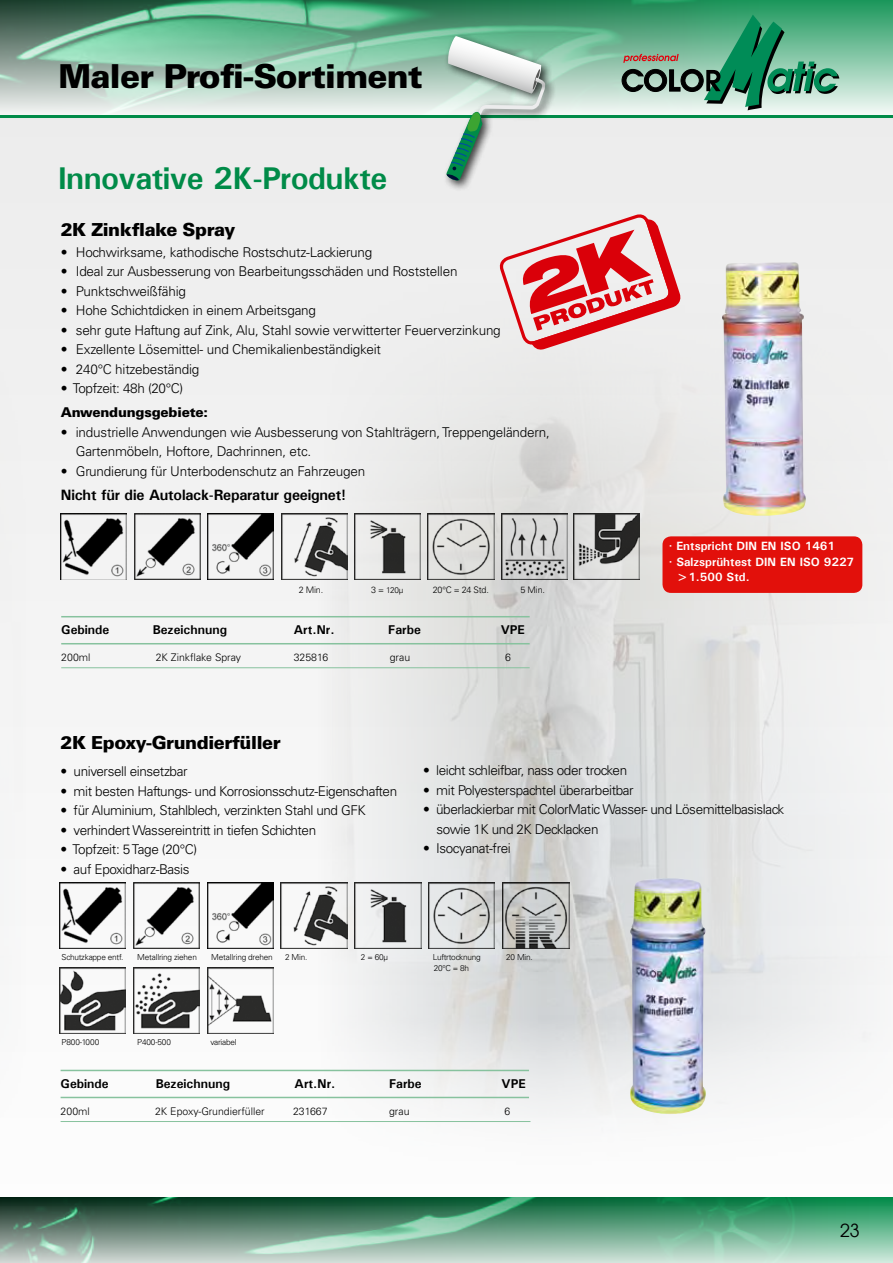
<style>
.page{position:relative;width:893px;height:1263px;background:#fff}
.page>*{position:absolute;margin:0;border:0;box-sizing:border-box;transform-origin:0 0}
.t1{font:900 33px "Univers LT";letter-spacing:-.025em;color:#000}
.t2{font:700 31.5px "Univers";letter-spacing:-.02em;color:#008b48}
.t3{font:900 18px "Univers LT";letter-spacing:-.025em;color:#000}
.t4{font:18px "Avant Gar Got Itc LTU";color:#000}
.t5{font:700 15px "Univers";letter-spacing:-.015em;color:#000}
.t6{font:300 13.5px/19.5px "Univers LT";letter-spacing:-.025em;color:#000}
.t7{font:900 13.5px "Univers LT";letter-spacing:-.015em;color:#000}
.t8{font:700 12.75px "Univers";color:#000}
.t9{font:700 12px/16.5px "Univers";color:#fff}
.t10{font:300 10.5px "Univers LT";color:#000}
.t11{font:300 9px "Univers LT";letter-spacing:-.025em;color:#000}
.t12{font:300 8.25px "Univers LT";letter-spacing:-.025em;color:#000}
.s1{font-size:9px}
</style>
<div class="page">
<div style="left:0;top:0;width:893px;height:1198px;background:#f0f0f0"></div>
<div style="left:0;top:0;width:893px;height:120px;background:linear-gradient(to bottom,#1b975b,#fafcfb)"></div>
<img style="left:0;top:0;width:794px;height:120px">
<img style="left:0;top:1197px;width:893px;height:66px">
<hr style="left:0;top:115px;width:893px;height:3px;background:#008b48">
<svg style="left:622px;top:15px;width:217px;height:95px"></svg>
<div style="left:0;top:1118px;width:28px;height:67px;background:#fcfcfc"></div>
<img style="left:228px;top:387px;width:665px;height:798px">
<hr style="left:61px;top:1070px;width:468px;height:1px;background:#87c29e">
<hr style="left:61px;top:1097px;width:468px;height:1px;background:#87c29e">
<hr style="left:61px;top:1121px;width:469px;height:1px;background:#87c29e">
<img style="left:60px;top:882px;width:66px;height:67px">
<img style="left:207px;top:882px;width:66px;height:67px">
<img style="left:133px;top:882px;width:67px;height:67px">
<img style="left:355px;top:882px;width:66px;height:67px">
<img style="left:281px;top:882px;width:66px;height:67px">
<img style="left:428px;top:882px;width:67px;height:67px">
<img style="left:503px;top:882px;width:66px;height:67px">
<img style="left:207px;top:967px;width:66px;height:67px">
<img style="left:60px;top:967px;width:66px;height:67px">
<img style="left:133px;top:967px;width:67px;height:67px">
<img style="left:629px;top:878px;width:77px;height:236px">
<hr style="left:61px;top:616px;width:469px;height:1px;background:#87c29e">
<hr style="left:61px;top:643px;width:469px;height:1px;background:#87c29e">
<hr style="left:61px;top:667px;width:469px;height:1px;background:#87c29e">
<svg style="left:499px;top:214px;width:182px;height:136px"></svg>
<img style="left:573px;top:514px;width:66px;height:66px">
<img style="left:281px;top:514px;width:66px;height:66px">
<img style="left:428px;top:514px;width:66px;height:66px">
<img style="left:354px;top:514px;width:67px;height:66px">
<img style="left:501px;top:514px;width:67px;height:66px">
<img style="left:61px;top:514px;width:66px;height:66px">
<img style="left:208px;top:514px;width:66px;height:66px">
<img style="left:134px;top:514px;width:66px;height:66px">
<div style="left:662px;top:536px;width:200px;height:57px;background:#e2100b;border-radius:9px"></div>
<img style="left:720px;top:262px;width:87px;height:254px">
<div style="left:442px;top:32px;width:114px;height:160px;background:#000;opacity:.75"></div>
<svg style="left:446px;top:36px;width:99px;height:146px"></svg>
<h1 class="t1" style="left:58px;top:55px;width:366px">Maler Profi-Sortiment</h1>
<h2 class="t2" style="left:58px;top:159px;width:331px">Innovative 2K-Produkte</h2>
<h3 class="t3" style="left:61px;top:218px;width:176px">2K Zinkflake Spray</h3>
<p class="t6" style="left:61px;top:242px;width:313px">• Hochwirksame, kathodische Rostschutz-Lackierung</p>
<p class="t6" style="left:61px;top:262px;width:398px">• Ideal zur Ausbesserung von Bearbeitungsschäden und Roststellen</p>
<p class="t6" style="left:61px;top:281px;width:127px">• Punktschweißfähig</p>
<p class="t6" style="left:61px;top:301px;width:257px">• Hohe Schichtdicken in einem Arbeitsgang</p>
<p class="t6" style="left:61px;top:320px;width:441px">• sehr gute Haftung auf Zink, Alu, Stahl sowie verwitterter Feuerverzinkung</p>
<p class="t6" style="left:61px;top:340px;width:322px">• Exzellente Lösemittel- und Chemikalienbeständigkeit</p>
<p class="t6" style="left:61px;top:359px;width:140px">• 240°C hitzebeständig</p>
<p class="t6" style="left:61px;top:379px;width:124px">• Topfzeit: 48h (20°C)</p>
<p class="t7" style="left:61px;top:404px;width:149px">Anwendungsgebiete:</p>
<p class="t6" style="left:76px;top:422px;width:475px;text-indent:-15px">• industrielle Anwendungen wie Ausbesserung von Stahlträgern, Treppengeländern,<br>Gartenmöbeln, Hoftore, Dachrinnen, etc.</p>
<p class="t6" style="left:61px;top:461px;width:306px">• Grundierung für Unterbodenschutz an Fahrzeugen</p>
<p class="t5" style="left:61px;top:485px;width:287px">Nicht für die Autolack-Reparatur geeignet!</p>
<p class="t11" style="left:299px;top:585px;width:26px">2 Min.</p>
<p class="t12" style="left:371px;top:585px;width:34px"><span class="s1">3 =</span> 120µ</p>
<p class="t11" style="left:433px;top:585px;width:58px">20°C = 24 Std.</p>
<p class="t11" style="left:521px;top:585px;width:26px">5 Min.</p>
<p class="t8" style="left:61px;top:622px;width:50px">Gebinde</p>
<p class="t8" style="left:153px;top:622px;width:76px">Bezeichnung</p>
<p class="t8" style="left:294px;top:622px;width:42px">Art.Nr.</p>
<p class="t8" style="left:388px;top:622px;width:34px">Farbe</p>
<p class="t8" style="left:501px;top:622px;width:26px">VPE</p>
<p class="t10" style="left:61px;top:651px;width:31px">200ml</p>
<p class="t10" style="left:156px;top:651px;width:87px">2K Zinkflake Spray</p>
<p class="t10" style="left:294px;top:651px;width:36px">325816</p>
<p class="t10" style="left:390px;top:651px;width:22px">grau</p>
<p class="t10" style="left:505px;top:651px;width:7px">6</p>
<p class="t9" style="left:668px;top:537px;width:187px">· Entspricht DIN EN ISO 1461<br>· Salzsprühtest DIN EN ISO 9227</p>
<p class="t9" style="left:676px;top:568px;width:75px">&gt;1.500 Std.</p>
<h3 class="t3" style="left:61px;top:731px;width:222px">2K Epoxy-Grundierfüller</h3>
<p class="t6" style="left:61px;top:762px;width:128px">• universell einsetzbar</p>
<p class="t6" style="left:61px;top:781px;width:338px">• mit besten Haftungs- und Korrosionsschutz-Eigenschaften</p>
<p class="t6" style="left:61px;top:801px;width:307px">• für Aluminium, Stahlblech, verzinkten Stahl und GFK</p>
<p class="t6" style="left:61px;top:820px;width:257px">• verhindert Wassereintritt in tiefen Schichten</p>
<p class="t6" style="left:61px;top:840px;width:138px">• Topfzeit: 5 Tage (20°C)</p>
<p class="t6" style="left:61px;top:859px;width:130px">• auf Epoxidharz-Basis</p>
<p class="t6" style="left:423px;top:761px;width:206px">• leicht schleifbar, nass oder trocken</p>
<p class="t6" style="left:423px;top:780px;width:212px">• mit Polyesterspachtel überarbeitbar</p>
<p class="t6" style="left:436px;top:800px;width:349px;text-indent:-13px">• überlackierbar mit ColorMatic Wasser- und Lösemittelbasislack sowie 1K und 2K Decklacken</p>
<p class="t6" style="left:423px;top:839px;width:89px">• Isocyanat-frei</p>
<p class="t12" style="left:62px;top:952px;width:63px">Schutzkappe entf.</p>
<p class="t12" style="left:137px;top:952px;width:61px">Metallring ziehen</p>
<p class="t12" style="left:211px;top:952px;width:63px">Metallring drehen</p>
<p class="t12" style="left:285px;top:952px;width:24px">2 Min.</p>
<p class="t12" style="left:361px;top:952px;width:29px">2 = 60µ</p>
<p class="t12" style="left:433px;top:952px;width:50px">Luftrtocknung</p>
<p class="t12" style="left:506px;top:952px;width:28px">20 Min.</p>
<p class="t12" style="left:434px;top:963px;width:37px">20°C = 8h</p>
<p class="t12" style="left:62px;top:1037px;width:39px">P800-1000</p>
<p class="t12" style="left:137px;top:1037px;width:35px">P400-500</p>
<p class="t12" style="left:210px;top:1037px;width:28px">variabel</p>
<p class="t8" style="left:61px;top:1076px;width:50px">Gebinde</p>
<p class="t8" style="left:156px;top:1076px;width:76px">Bezeichnung</p>
<p class="t8" style="left:295px;top:1076px;width:42px">Art.Nr.</p>
<p class="t8" style="left:389px;top:1076px;width:34px">Farbe</p>
<p class="t8" style="left:502px;top:1076px;width:26px">VPE</p>
<p class="t10" style="left:61px;top:1105px;width:31px">200ml</p>
<p class="t10" style="left:155px;top:1105px;width:111px">2K Epoxy-Grundierfüller</p>
<p class="t10" style="left:293px;top:1105px;width:36px">231667</p>
<p class="t10" style="left:389px;top:1105px;width:22px">grau</p>
<p class="t10" style="left:505px;top:1105px;width:7px">6</p>
<h3 class="t4" style="left:840px;top:1219px;width:21px">23</h3>
</div>
